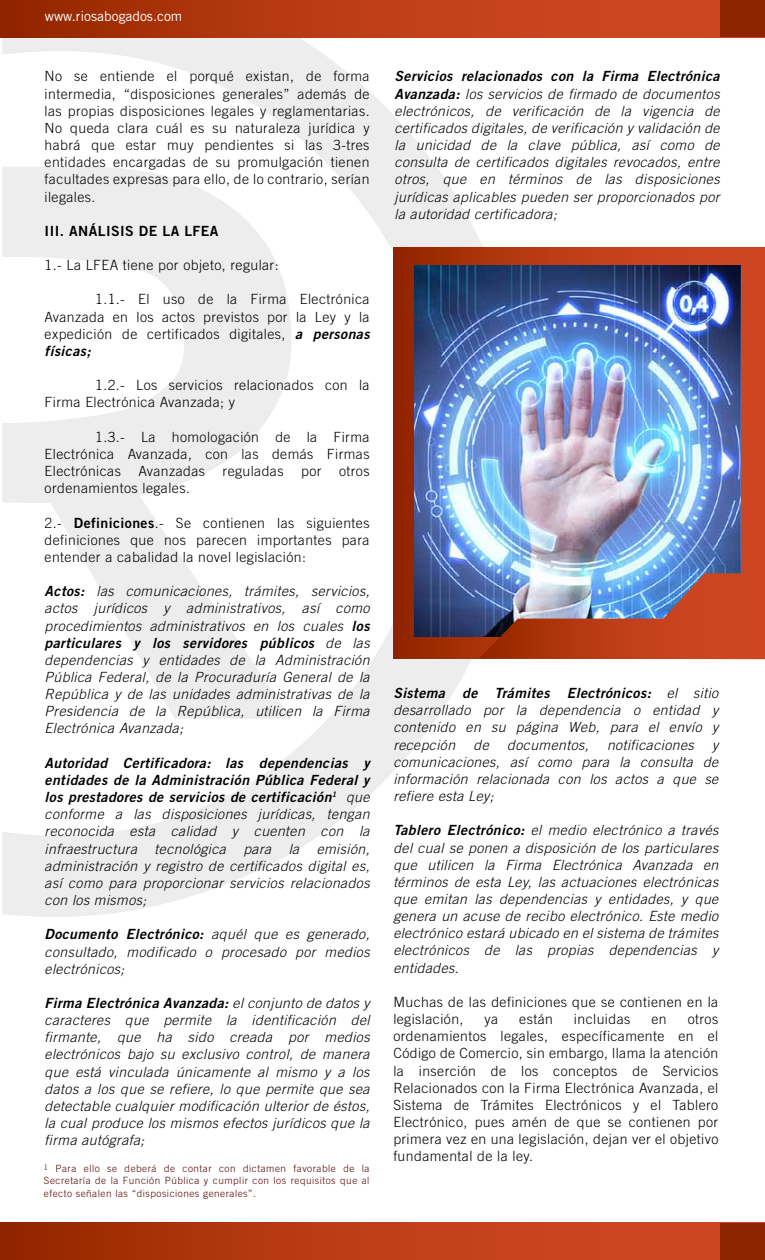
<style>
.page{position:relative;width:765px;height:1260px;background:#fff}
.page>*{position:absolute;margin:0;border:0;box-sizing:border-box;transform-origin:0 0}
.t1{font:italic 300 14px/17.1px "Trade Gothic";letter-spacing:.03em;color:#000;text-align:justify}
.t2{font:300 14px/17.1px "Trade Gothic";letter-spacing:.03em;color:#000;text-align:justify}
.t3{font:italic 14px/17.1px "Trade Gothic Bold Two";letter-spacing:.03em;color:#000;text-align:justify}
.t4{font:14px "Trade Gothic Bold Two";letter-spacing:.03em;color:#000}
.t5{font:13.75px "Trade Gothic";color:#fff}
.t6{font:300 10px/12.1px "Trade Gothic";letter-spacing:.05em;color:#510500;text-align:justify}
.s1{font-family:"Trade Gothic Bold Two";font-weight:400;font-style:italic}
.s2{font-family:"Trade Gothic Bold Two";font-weight:400}
.s3{font-family:"Trade Gothic";font-weight:300}
</style>
<div class="page">
<svg style="left:2px;top:37px;width:522px;height:880px"></svg>
<div style="left:0;top:0;width:765px;height:37px;background:linear-gradient(to right,#9a2901,#da4d2a)"></div>
<div style="left:720px;top:0;width:44px;height:37px;background:#8e2300"></div>
<div style="left:0;top:1223px;width:765px;height:37px;background:linear-gradient(to right,#9a2901,#da4d2a)"></div>
<div style="left:720px;top:1223px;width:44px;height:37px;background:#8e2300"></div>
<div style="left:394px;top:248px;width:371px;height:410px;background:linear-gradient(to right,#9c2a01,#d54c2a)"></div>
<img style="left:414px;top:266px;width:326px;height:371px">
<img style="left:479px;top:573px;width:286px;height:86px">
<p class="t5" style="left:45px;top:8px;width:139px">www.riosabogados.com</p>
<p class="t2" style="left:45px;top:68px;width:327px">No se entiende el porqué existan, de forma intermedia, “disposiciones generales” además de las propias disposiciones legales y reglamentarias.<br>No queda clara cuál es su naturaleza jurídica y habrá que estar muy pendientes si las 3-tres entidades encargadas de su promulgación tienen facultades expresas para ello, de lo contrario, serían ilegales.</p>
<p class="t4" style="left:45px;top:222px;width:175px">III. ANÁLISIS DE LA LFEA</p>
<p class="t2" style="left:45px;top:256px;width:236px">1.- La LFEA tiene por objeto, regular:</p>
<p class="t2" style="left:45px;top:291px;width:327px;text-indent:51px">1.1.- El uso de la Firma Electrónica Avanzada en los actos previstos por la Ley y la expedición de certificados digitales, <span class="s1">a personas</span></p>
<p class="t3" style="left:45px;top:342px;width:48px">físicas;</p>
<p class="t2" style="left:45px;top:377px;width:327px;text-indent:51px">1.2.- Los servicios relacionados con la<br>Firma Electrónica Avanzada; y</p>
<p class="t2" style="left:45px;top:428px;width:327px;text-indent:51px">1.3.- La homologación de la Firma Electrónica Avanzada, con las demás Firmas Electrónicas Avanzadas reguladas por otros ordenamientos legales.</p>
<p class="t2" style="left:45px;top:514px;width:327px">2.- <span class="s2">Definiciones</span>.- Se contienen las siguientes definiciones que nos parecen importantes para entender a cabalidad la novel legislación:</p>
<p class="t1" style="left:45px;top:582px;width:327px"><span class="s2">Actos:</span> las comunicaciones, trámites, servicios, actos jurídicos y administrativos, así como procedimientos administrativos en los cuales <span class="s2">los</span></p>
<p class="t3" style="left:45px;top:634px;width:327px">particulares y los servidores públicos <span class="s3">de las</span></p>
<p class="t1" style="left:45px;top:651px;width:327px">dependencias y entidades de la Administración Pública Federal, de la Procuraduría General de la República y de las unidades administrativas de la Presidencia de la República, utilicen la Firma Electrónica Avanzada;</p>
<p class="t3" style="left:45px;top:754px;width:327px">Autoridad Certificadora: las dependencias y entidades de la Administración Pública Federal y los prestadores de servicios de certificación<sup>1</sup> <span class="s3">que</span></p>
<p class="t1" style="left:45px;top:806px;width:327px">conforme a las disposiciones jurídicas, tengan reconocida esta calidad y cuenten con la infraestructura tecnológica para la emisión, administración y registro de certificados digital es, así como para proporcionar servicios relacionados con los mismos;</p>
<p class="t3" style="left:45px;top:926px;width:327px">Documento Electrónico: <span class="s3">aquél que es generado,</span></p>
<p class="t1" style="left:45px;top:943px;width:327px">consultado, modificado o procesado por medios electrónicos;</p>
<p class="t3" style="left:45px;top:994px;width:327px">Firma Electrónica Avanzada: <span class="s3">el conjunto de datos y</span></p>
<p class="t1" style="left:45px;top:1011px;width:327px">caracteres que permite la identificación del firmante, que ha sido creada por medios electrónicos bajo su exclusivo control, de manera que está vinculada únicamente al mismo y a los datos a los que se refiere, lo que permite que sea detectable cualquier modificación ulterior de éstos, la cual produce los mismos efectos jurídicos que la firma autógrafa;</p>
<p class="t6" style="left:44px;top:1162px;width:327px"><sup>1</sup> Para ello se deberá de contar con dictamen favorable de la Secretaría de la Función Pública y cumplir con los requisitos que al efecto señalen las “disposiciones generales”.</p>
<p class="t3" style="left:395px;top:68px;width:327px">Servicios relacionados con la Firma Electrónica</p>
<p class="t1" style="left:395px;top:85px;width:327px"><span class="s2">Avanzada:</span> los servicios de firmado de documentos electrónicos, de verificación de la vigencia de certificados digitales, de verificación y validación de la unicidad de la clave pública, así como de consulta de certificados digitales revocados, entre otros, que en términos de las disposiciones jurídicas aplicables pueden ser proporcionados por la autoridad certificadora;</p>
<p class="t3" style="left:393px;top:684px;width:326px">Sistema de Trámites Electrónicos: <span class="s3">el sitio</span></p>
<p class="t1" style="left:393px;top:702px;width:327px">desarrollado por la dependencia o entidad y contenido en su página Web, para el envío y recepción</p>
<p class="t1" style="left:474px;top:736px;width:17px">de</p>
<p class="t1" style="left:507px;top:736px;width:83px">documentos,</p>
<p class="t1" style="left:607px;top:736px;width:88px">notificaciones</p>
<p class="t1" style="left:393px;top:736px;width:327px;text-indent:319px">y comunicaciones, así como para la consulta de información relacionada con los actos a que se refiere esta Ley;</p>
<p class="t1" style="left:393px;top:822px;width:327px"><span class="s2">Tablero Electrónico:</span> el medio electrónico a través del cual se ponen a disposición de los particulares que utilicen la Firma Electrónica Avanzada en términos de esta Ley, las actuaciones electrónicas que emitan las dependencias y entidades, y que genera un acuse de recibo electrónico. Este medio electrónico estará ubicado en el sistema de trámites electrónicos de las propias dependencias y entidades.</p>
<p class="t2" style="left:393px;top:993px;width:327px">Muchas de las definiciones que se contienen en la legislación,</p>
<p class="t2" style="left:485px;top:1010px;width:15px">ya</p>
<p class="t2" style="left:519px;top:1010px;width:35px">están</p>
<p class="t2" style="left:574px;top:1010px;width:58px">incluidas</p>
<p class="t2" style="left:651px;top:1010px;width:17px">en</p>
<p class="t2" style="left:393px;top:1010px;width:327px;text-indent:294px">otros ordenamientos legales, específicamente en el Código de Comercio, sin embargo, llama la atención la inserción de los conceptos de Servicios Relacionados con la Firma Electrónica Avanzada, el Sistema de Trámites Electrónicos y el Tablero Electrónico, pues amén de que se contienen por primera vez en una legislación, dejan ver el objetivo fundamental de la ley.</p>
</div>
